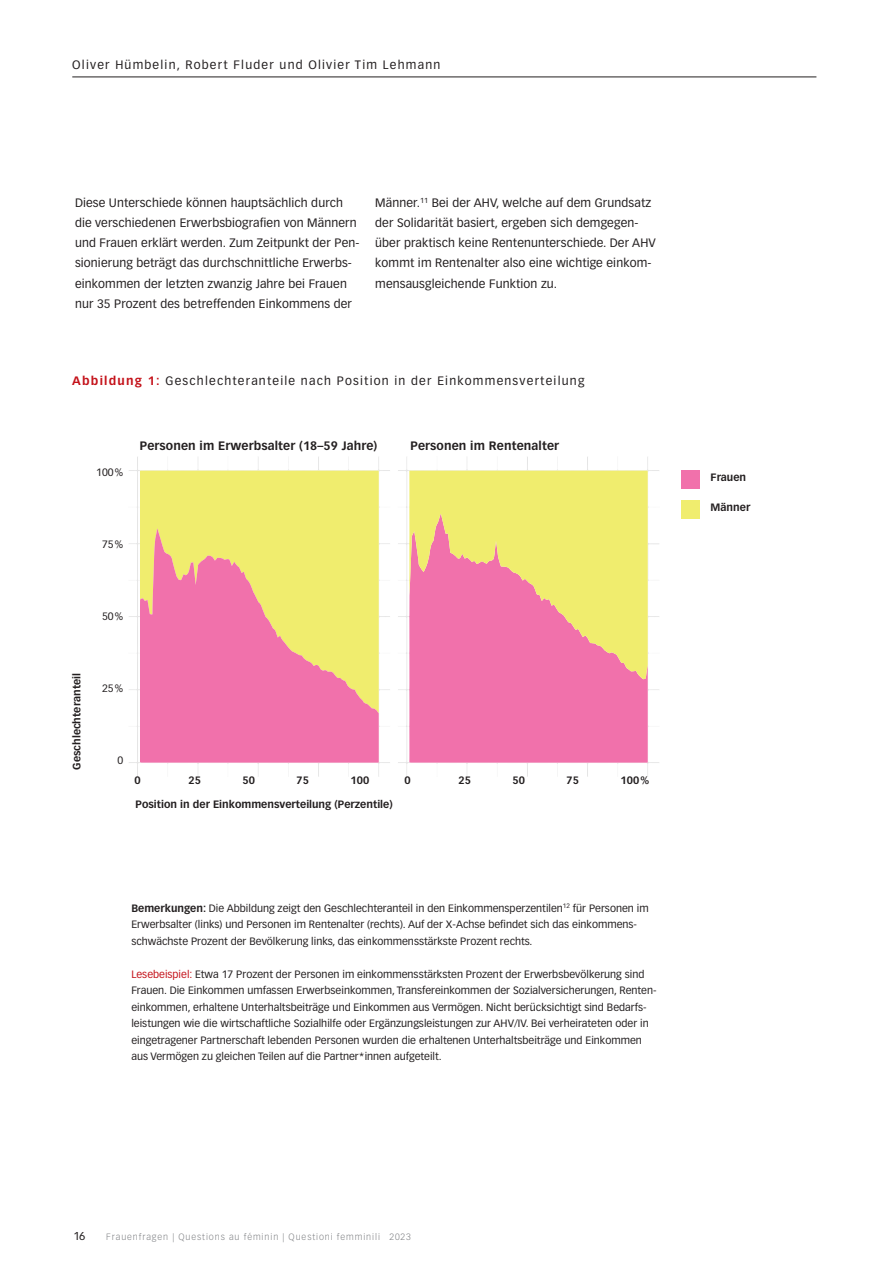
<style>
.page{position:relative;width:893px;height:1263px;background:#fff}
.page>*{position:absolute;margin:0;border:0;box-sizing:border-box;transform-origin:0 0}
.t1{font:12px/20.2px "Vectora LT Pro";letter-spacing:.01em;color:#231f20}
.t2{font:12px "Vectora LT Pro";letter-spacing:.1em;color:#231f20}
.t3{font:700 12px "Vectora LT Pro";letter-spacing:.01em;color:#231f20}
.t4{font:11.25px "Vectora LT Pro";color:#231f20}
.t5{font:10.5px/16.5px "Vectora LT Pro";color:#231f20}
.t6{font:700 10.5px "Vectora LT Pro";color:#231f20}
.t7{font:300 9px "Vectora LT Pro";letter-spacing:.1em;color:#808285}
.s1{font-weight:700;color:#c4121a}
.s2{font-weight:700}
.s3{color:#c4121a}
</style>
<div class="page">
<hr style="left:72px;top:77px;width:744px;height:1px;background:#231f20">
<svg style="left:129px;top:457px;width:261px;height:320px"></svg>
<svg style="left:398px;top:457px;width:261px;height:320px"></svg>
<div style="left:681px;top:500px;width:19px;height:19px;background:#f0ed6e"></div>
<div style="left:681px;top:470px;width:19px;height:18px;background:#f171ab"></div>
<p class="t2" style="left:72px;top:57px;width:369px">Oliver Hümbelin, Robert Fluder und Olivier Tim Lehmann</p>
<p class="t1" style="left:75px;top:192px;width:286px">Diese Unterschiede können hauptsächlich durch die verschiedenen Erwerbsbiografien von Männern und Frauen erklärt werden. Zum Zeitpunkt der Pen&shy;sionierung beträgt das durchschnittliche Erwerbs&shy;einkommen der letzten zwanzig Jahre bei Frauen nur 35 Prozent des betreffenden Einkommens der</p>
<p class="t1" style="left:375px;top:192px;width:282px">Männer.<sup>11</sup> Bei der AHV, welche auf dem Grundsatz der Solidarität basiert, ergeben sich demgegen&shy;über praktisch keine Rentenunterschiede. Der AHV kommt im Rentenalter also eine wichtige einkom&shy;mensausgleichende Funktion zu.</p>
<p class="t2" style="left:72px;top:374px;width:514px"><span class="s1">Abbildung 1:</span> Geschlechteranteile nach Position in der Einkommensverteilung</p>
<p class="t5" style="left:96px;top:464px;width:29px">100%</p>
<p class="t3" style="left:140px;top:438px;width:239px">Personen im Erwerbsalter (18–59 Jahre)</p>
<p class="t3" style="left:411px;top:438px;width:150px">Personen im Rentenalter</p>
<p class="t5" style="left:102px;top:536px;width:23px">75%</p>
<p class="t6" style="left:70px;top:770px;width:98px;rotate:-90deg">Geschlechteranteil</p>
<p class="t5" style="left:102px;top:608px;width:23px">50%</p>
<p class="t5" style="left:102px;top:680px;width:23px">25%</p>
<p class="t5" style="left:118px;top:752px;width:7px">0</p>
<p class="t6" style="left:135px;top:774px;width:8px">0</p>
<p class="t6" style="left:189px;top:774px;width:14px">25</p>
<p class="t6" style="left:243px;top:774px;width:14px">50</p>
<p class="t6" style="left:297px;top:774px;width:14px">75</p>
<p class="t6" style="left:351px;top:774px;width:20px">100</p>
<p class="t6" style="left:405px;top:774px;width:8px">0</p>
<p class="t6" style="left:459px;top:774px;width:14px">25</p>
<p class="t6" style="left:513px;top:774px;width:14px">50</p>
<p class="t6" style="left:567px;top:774px;width:14px">75</p>
<p class="t6" style="left:621px;top:774px;width:30px">100%</p>
<p class="t6" style="left:136px;top:797px;width:259px">Position in der Einkommensverteilung (Perzentile)</p>
<p class="t5" style="left:131px;top:900px;width:519px"><span class="s2">Bemerkungen:</span> Die Abbildung zeigt den Geschlechteranteil in den Einkommensperzentilen<sup>12</sup> für Personen im<br>Erwerbsalter (links) und Personen im Rentenalter (rechts). Auf der X-Achse befindet sich das einkommens&shy;schwächste Prozent der Bevölkerung links, das einkommensstärkste Prozent rechts.</p>
<p class="t5" style="left:131px;top:966px;width:527px"><span class="s3">Lesebeispiel:</span> Etwa 17 Prozent der Personen im einkommensstärksten Prozent der Erwerbsbevölkerung sind Frauen. Die Einkommen umfassen Erwerbseinkommen, Transfereinkommen der Sozialversicherungen, Renten&shy;einkommen, erhaltene Unterhaltsbeiträge und Einkommen aus Vermögen. Nicht berücksichtigt sind Bedarfs&shy;leistungen wie die wirtschaftliche Sozialhilfe oder Ergänzungsleistungen zur AHV/IV. Bei verheirateten oder in eingetragener Partnerschaft lebenden Personen wurden die erhaltenen Unterhaltsbeiträge und Einkommen aus Vermögen zu gleichen Teilen auf die Partner*innen aufgeteilt.</p>
<p class="t6" style="left:711px;top:471px;width:37px">Frauen</p>
<p class="t6" style="left:711px;top:501px;width:41px">Männer</p>
<p class="t4" style="left:73px;top:1229px;width:14px">16</p>
<p class="t7" style="left:106px;top:1231px;width:306px">Frauenfragen | Questions au féminin | Questioni femminili 2023</p>
</div>
